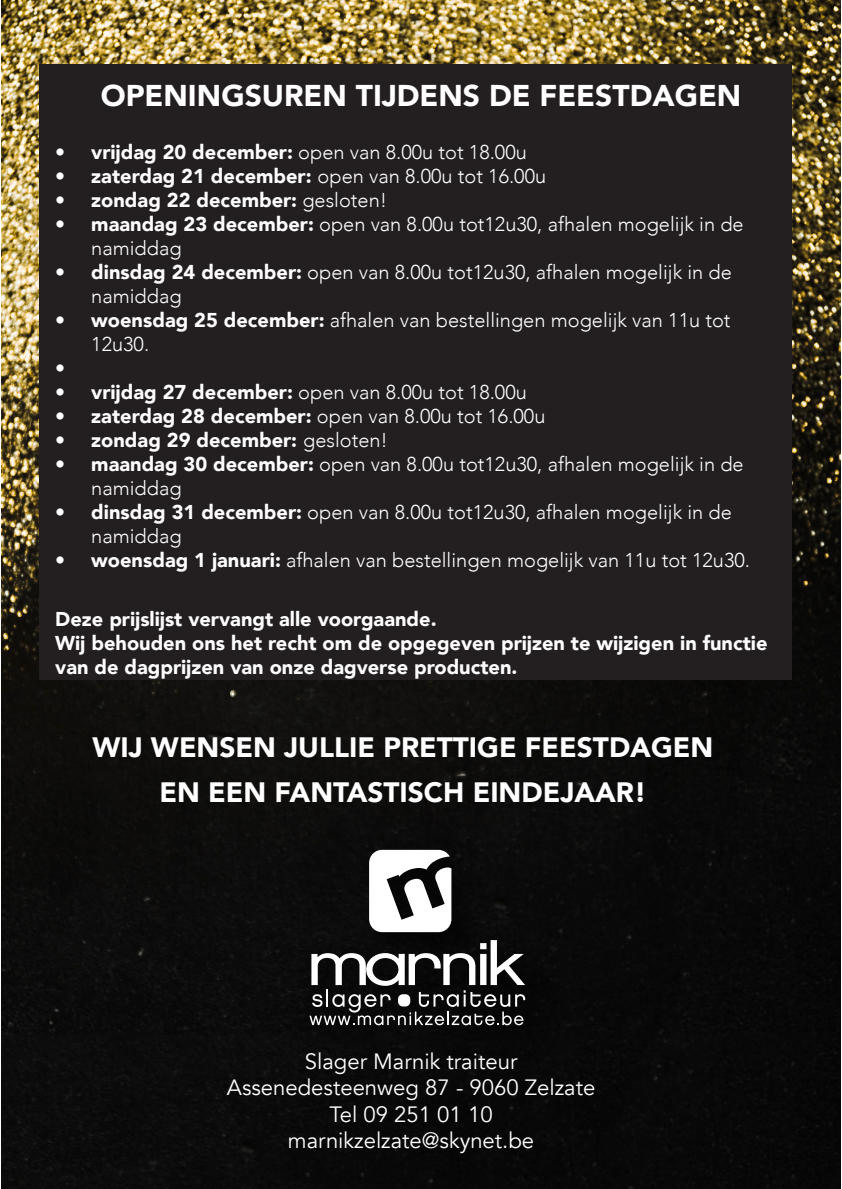
<style>
.page{position:relative;width:842px;height:1189px;background:#fff}
.page>*{position:absolute;margin:0;border:0;box-sizing:border-box;transform-origin:0 0}
.t1{font:900 30px "Avenir";color:#fff}
.t2{font:900 28px "Avenir";color:#fff}
.t3{font:22.2px/26.6px "Avenir";color:#fff;text-align:center}
.t4{font:300 20px/24px "Avenir";color:#fff}
.t5{font:900 20px/24px "Avenir";color:#fff}
.s1{font-weight:900}
.s2{font-weight:300}
</style>
<div class="page">
<img style="left:1px;top:0;width:839px;height:1189px">
<div style="left:293px;top:833px;width:276px;height:201px;background:#0a0a0a"></div>
<svg style="left:309px;top:940px;width:216px;height:85px"></svg>
<svg style="left:369px;top:850px;width:82px;height:82px"></svg>
<div style="left:398px;top:994px;width:12px;height:12px;background:#fff;border-radius:5px"></div>
<div style="left:211px;top:1034px;width:429px;height:155px;background:#090909"></div>
<div style="left:40px;top:64px;width:752px;height:616px;background:#231f20"></div>
<p class="t1" style="left:101px;top:70px;width:642px">OPENINGSUREN TIJDENS DE FEESTDAGEN</p>
<p class="t4" style="left:55px;top:140px;width:473px"><span class="s1">• vrijdag 20 december:</span> open van 8.00u tot 18.00u</p>
<p class="t4" style="left:55px;top:164px;width:492px"><span class="s1">• zaterdag 21 december:</span> open van 8.00u tot 16.00u</p>
<p class="t5" style="left:55px;top:187px;width:333px">• zondag 22 december: <span class="s2">gesloten!</span></p>
<p class="t4" style="left:91px;top:212px;width:654px;text-indent:-36px"><span class="s1">• maandag 23 december:</span> open van 8.00u tot12u30, afhalen mogelijk in de namiddag</p>
<p class="t4" style="left:91px;top:260px;width:642px;text-indent:-36px"><span class="s1">• dinsdag 24 december:</span> open van 8.00u tot12u30, afhalen mogelijk in de namiddag</p>
<p class="t4" style="left:91px;top:308px;width:641px;text-indent:-36px"><span class="s1">• woensdag 25 december:</span> afhalen van bestellingen mogelijk van 11u tot<br>12u30.</p>
<p class="t4" style="left:55px;top:356px;width:11px">•</p>
<p class="t4" style="left:55px;top:380px;width:473px"><span class="s1">• vrijdag 27 december:</span> open van 8.00u tot 18.00u</p>
<p class="t4" style="left:55px;top:404px;width:492px"><span class="s1">• zaterdag 28 december:</span> open van 8.00u tot 16.00u</p>
<p class="t5" style="left:55px;top:427px;width:334px">• zondag 29 december: <span class="s2">gesloten!</span></p>
<p class="t4" style="left:91px;top:452px;width:654px;text-indent:-36px"><span class="s1">• maandag 30 december:</span> open van 8.00u tot12u30, afhalen mogelijk in de namiddag</p>
<p class="t4" style="left:91px;top:500px;width:642px;text-indent:-36px"><span class="s1">• dinsdag 31 december:</span> open van 8.00u tot12u30, afhalen mogelijk in de namiddag</p>
<p class="t4" style="left:55px;top:548px;width:696px"><span class="s1">• woensdag 1 januari:</span> afhalen van bestellingen mogelijk van 11u tot 12u30.</p>
<p class="t5" style="left:55px;top:607px;width:714px">Deze prijslijst vervangt alle voorgaande.<br>Wij behouden ons het recht om de opgegeven prijzen te wijzigen in functie van de dagprijzen van onze dagverse producten.</p>
<p class="t2" style="left:93px;top:723px;width:622px">WIJ WENSEN JULLIE PRETTIGE FEESTDAGEN</p>
<p class="t2" style="left:159px;top:768px;width:488px">EN EEN FANTASTISCH EINDEJAAR!</p>
<p class="t3" style="left:227px;top:1048px;width:370px">Slager Marnik traiteur<br>Assenedesteenweg 87 - 9060 Zelzate<br>Tel 09 251 01 10 marnikzelzate@skynet.be</p>
</div>
